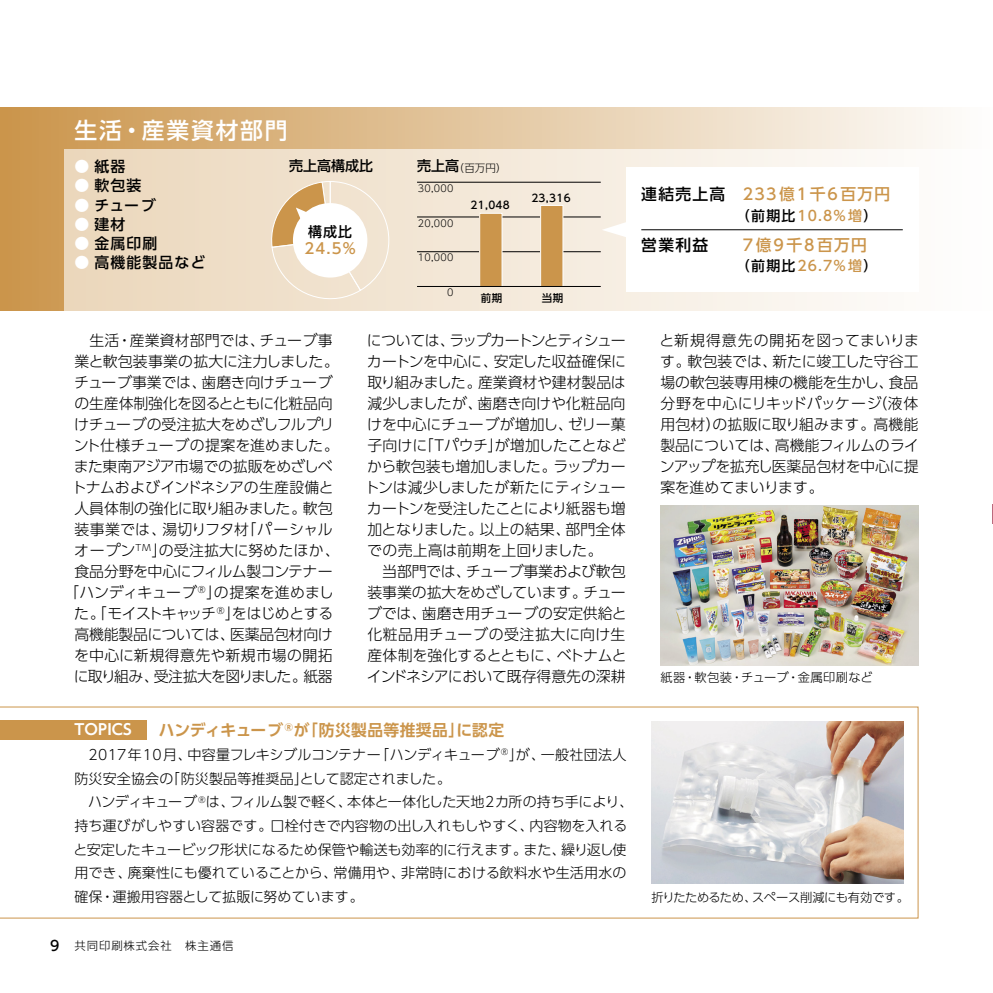
<style>
.page{position:relative;width:993px;height:993px;background:#fff}
.page>*{position:absolute;margin:0;border:0;box-sizing:border-box;transform-origin:0 0}
.t1{font:500 22.75px "UD Shin Go Pro";letter-spacing:.08em;color:#fff}
.t2{font:700 15.75px "UD Shin Go Pro De";letter-spacing:.025em;color:#cb954b}
.t3{font:500 15.75px "UD Shin Go Pro";letter-spacing:.08em;color:#cb954b}
.t4{font:500 15.75px "UD Shin Go Pro";letter-spacing:.13em;color:#cb954b}
.t5{font:500 15.75px "UD Shin Go Pro";color:#000}
.t6{font:300 14.88px/21px "UD Shin Go Pro";letter-spacing:-.015em;color:#000;text-align:justify}
.t7{font:300 14.88px "UD Shin Go Pro";letter-spacing:-.035em;color:#000}
.t8{font:300 14.88px "UD Shin Go Pro";letter-spacing:.005em;color:#000}
.t9{font:500 14.88px "UD Shin Go Pro";letter-spacing:.08em;color:#000}
.t10{font:300 14.88px "UD Shin Go Pro";letter-spacing:-.04em;color:#000}
.t11{font:300 14.88px "UD Shin Go Pro";letter-spacing:.015em;color:#000}
.t12{font:300 14.88px "UD Shin Go Pro";letter-spacing:-.06em;color:#000}
.t13{font:300 14.88px "UD Shin Go Pro";letter-spacing:.01em;color:#000}
.t14{font:300 14.88px "UD Shin Go Pro";letter-spacing:.03em;color:#000}
.t15{font:700 14.88px "UD Shin Go Pro De";letter-spacing:.01em;color:#fff}
.t16{font:500 14.88px "UD Shin Go Pro";color:#cb954b}
.t17{font:300 14px/23.6px "UD Shin Go Pro";color:#000}
.t18{font:500 14px "UD Shin Go Pro";letter-spacing:.08em;color:#cb954b}
.t19{font:500 14px "UD Shin Go Pro";color:#000}
.t20{font:300 12.25px "UD Shin Go Pro";letter-spacing:-.03em;color:#000}
.t21{font:300 12.25px "UD Shin Go Pro";letter-spacing:.035em;color:#000}
.t22{font:300 11.38px "UD Shin Go Pro";letter-spacing:.08em;color:#000}
.t23{font:500 10.5px "UD Shin Go Pro";letter-spacing:.035em;color:#000}
.t24{font:300 10.5px "UD Shin Go Pro";color:#000}
.t25{font:300 9.62px "UD Shin Go Pro";letter-spacing:.035em;color:#000}
.s1{color:#fff}
.s2{font-weight:500;font-size:14px}
.s3{color:#000}
</style>
<div class="page">
<hr style="left:992px;top:107px;width:1px;height:203px;background:#bb6b7e">
<div style="left:0;top:107px;width:992px;height:203px;background:linear-gradient(to right,#ca944a,#fefdfd)"></div>
<div style="left:64px;top:149px;width:928px;height:161px;background:linear-gradient(to right,#ead6ba,#fefefe)"></div>
<svg style="left:270px;top:181px;width:119px;height:119px"></svg>
<hr style="left:417px;top:251px;width:183px;height:1px;background:#000">
<hr style="left:417px;top:216px;width:183px;height:1px;background:#000">
<hr style="left:417px;top:182px;width:183px;height:1px;background:#000">
<div style="left:479px;top:213px;width:23px;height:73px;background:#cb954b"></div>
<div style="left:479px;top:213px;width:23px;height:74px;border:1px solid #fff"></div>
<div style="left:540px;top:205px;width:22px;height:81px;background:#cb954b"></div>
<div style="left:540px;top:205px;width:23px;height:82px;border:1px solid #fff"></div>
<hr style="left:417px;top:286px;width:183px;height:1px;background:#000">
<div style="left:625px;top:167px;width:293px;height:124px;background:#fff"></div>
<svg style="left:601px;top:221px;width:25px;height:17px"></svg>
<hr style="left:641px;top:229px;width:261px;height:1px;background:#000">
<svg style="left:0;top:706px;width:918px;height:212px"></svg>
<div style="left:0;top:719px;width:147px;height:20px;background:#cb954b"></div>
<svg style="left:992px;top:504px;width:1px;height:20px"></svg>
<img style="left:660px;top:505px;width:258px;height:160px">
<img style="left:651px;top:721px;width:252px;height:162px">
<h1 class="t1" style="left:74px;top:112px;width:215px">生活・産業資材部門</h1>
<p class="t9" style="left:74px;top:154px;width:52px"><span class="s1">●</span> 紙器</p>
<p class="t9" style="left:74px;top:173px;width:68px"><span class="s1">●</span> 軟包装</p>
<p class="t9" style="left:74px;top:193px;width:83px"><span class="s1">●</span> チューブ</p>
<p class="t9" style="left:74px;top:212px;width:52px"><span class="s1">●</span> 建材</p>
<p class="t9" style="left:74px;top:231px;width:84px"><span class="s1">●</span> 金属印刷</p>
<p class="t9" style="left:74px;top:250px;width:132px"><span class="s1">●</span> 高機能製品など</p>
<p class="t19" style="left:289px;top:154px;width:85px">売上高構成比</p>
<p class="t24" style="left:417px;top:159px;width:91px"><span class="s2">売上高</span>（百万円）</p>
<p class="t25" style="left:417px;top:180px;width:37px">30,000</p>
<p class="t23" style="left:470px;top:197px;width:41px">21,048</p>
<p class="t25" style="left:417px;top:215px;width:37px">20,000</p>
<p class="t19" style="left:308px;top:220px;width:46px">構成比</p>
<p class="t16" style="left:304px;top:236px;width:54px">24.5％</p>
<p class="t25" style="left:417px;top:250px;width:37px">10,000</p>
<p class="t23" style="left:531px;top:189px;width:41px">23,316</p>
<p class="t25" style="left:447px;top:285px;width:8px">0</p>
<p class="t23" style="left:480px;top:289px;width:23px">前期</p>
<p class="t23" style="left:541px;top:289px;width:23px">当期</p>
<p class="t8" style="left:89px;top:328px;width:245px">生活・産業資材部門では、チューブ事</p>
<p class="t6" style="left:74px;top:350px;width:266px">業と軟包装事業の拡大に注力しました。</p>
<p class="t6" style="left:74px;top:371px;width:260px">チューブ事業では、歯磨き向けチューブ</p>
<p class="t6" style="left:74px;top:392px;width:260px">の生産体制強化を図るとともに化粧品向</p>
<p class="t6" style="left:74px;top:413px;width:261px">けチューブの受注拡大をめざしフルプリ</p>
<p class="t8" style="left:74px;top:433px;width:266px">ント仕様チューブの提案を進めました。</p>
<p class="t7" style="left:74px;top:454px;width:260px">また東南アジア市場での拡販をめざしベ</p>
<p class="t6" style="left:72px;top:476px;width:263px">トナムおよびインドネシアの生産設備と</p>
<p class="t6" style="left:74px;top:497px;width:259px">人員体制の強化に取り組みました。軟包</p>
<p class="t13" style="left:74px;top:517px;width:259px">装事業では、湯切りフタ材「パーシャル</p>
<p class="t11" style="left:74px;top:538px;width:267px">オープン<sup>TM</sup>」の受注拡大に努めたほか、</p>
<p class="t7" style="left:74px;top:559px;width:259px">食品分野を中心にフィルム製コンテナー</p>
<p class="t6" style="left:64px;top:581px;width:271px">「ハンディキューブ<sup>®</sup>」の提案を進めまし</p>
<p class="t10" style="left:74px;top:601px;width:261px">た。「モイストキャッチ<sup>®</sup>」をはじめとする</p>
<p class="t6" style="left:74px;top:623px;width:260px">高機能製品については、医薬品包材向け</p>
<p class="t14" style="left:74px;top:643px;width:260px">を中心に新規得意先や新規市場の開拓</p>
<p class="t12" style="left:74px;top:664px;width:260px">に取り組み、受注拡大を図りました。紙器</p>
<p class="t6" style="left:364px;top:329px;width:263px">については、ラップカートンとティシューカートンを中心に、安定した収益確保に取り組みました。産業資材や建材製品は減少しましたが、歯磨き向けや化粧品向けを中心にチューブが増加し、ゼリー菓子向けに「Ｔパウチ」が増加したことなどから軟包装も増加しました。ラップカートンは減少しましたが新たにティシューカートンを受注したことにより紙器も増加となりました。以上の結果、部門全体での売上高は前期を上回りました。</p>
<p class="t6" style="left:367px;top:560px;width:261px;text-indent:15px">当部門では、チューブ事業および軟包装事業の拡大をめざしています。チューブでは、歯磨き用チューブの安定供給と化粧品用チューブの受注拡大に向け生産体制を強化するとともに、ベトナムとインドネシアにおいて既存得意先の深耕</p>
<p class="t2" style="left:159px;top:717px;width:347px">ハンディキューブ<sup>®</sup>が「防災製品等推奨品」に認定</p>
<p class="t17" style="left:74px;top:742px;width:553px;text-indent:14px">2017年10月、中容量フレキシブルコンテナー「ハンディキューブ<sup>®</sup>」が、一般社団法人防災安全協会の「防災製品等推奨品」として認定されました。</p>
<p class="t17" style="left:74px;top:789px;width:561px;text-indent:15px">ハンディキューブ<sup>®</sup>は、フィルム製で軽く、本体と一体化した天地2カ所の持ち手により、持ち運びがしやすい容器です。口栓付きで内容物の出し入れもしやすく、内容物を入れると安定したキュービック形状になるため保管や輸送も効率的に行えます。また、繰り返し使用でき、廃棄性にも優れていることから、常備用や、非常時における飲料水や生活用水の確保・運搬用容器として拡販に努めています。</p>
<p class="t15" style="left:74px;top:717px;width:59px">TOPICS</p>
<p class="t22" style="left:50px;top:936px;width:184px"><span class="s2">9</span> 共同印刷株式会社　株主通信</p>
<p class="t3" style="left:641px;top:182px;width:250px"><span class="s3">連結売上高</span> 233億1千6百万円</p>
<p class="t18" style="left:735px;top:204px;width:143px"><span class="s3">（前期比</span>10.8%増<span class="s3">）</span></p>
<p class="t5" style="left:641px;top:232px;width:68px">営業利益</p>
<p class="t4" style="left:742px;top:232px;width:125px">7億9千8百万円</p>
<p class="t18" style="left:735px;top:254px;width:143px"><span class="s3">（前期比</span>26.7%増<span class="s3">）</span></p>
<p class="t6" style="left:659px;top:329px;width:261px">と新規得意先の開拓を図ってまいります。軟包装では、新たに竣工した守谷工場の軟包装専用棟の機能を生かし、食品分野を中心にリキッドパッケージ（液体用包材）の拡販に取り組みます。高機能製品については、高機能フィルムのラインアップを拡充し医薬品包材を中心に提案を進めてまいります。</p>
<p class="t21" style="left:660px;top:667px;width:214px">紙器・軟包装・チューブ・金属印刷など</p>
<p class="t20" style="left:651px;top:887px;width:259px">折りたためるため、スペース削減にも有効です。</p>
</div>
